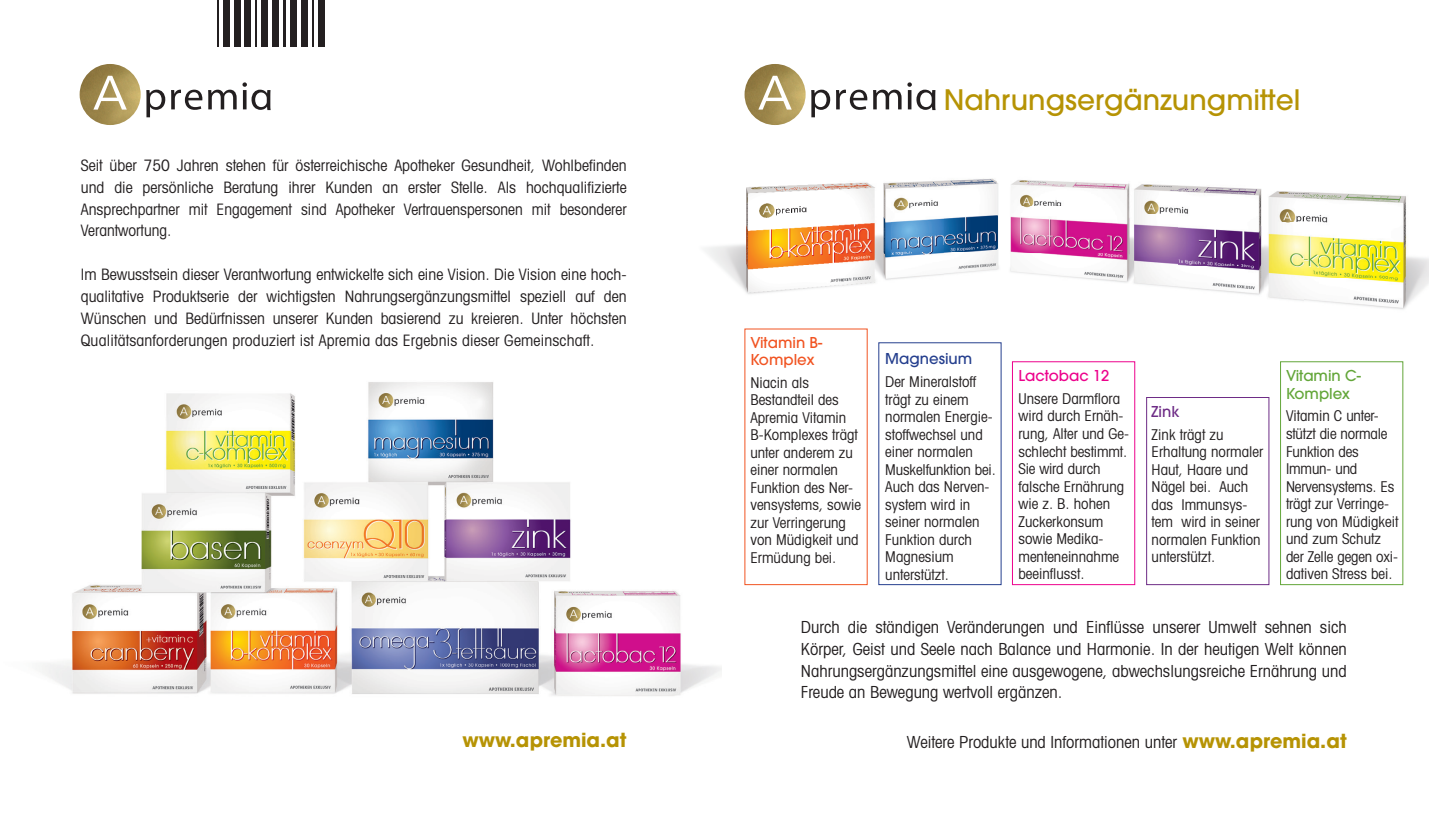
<style>
.page{position:relative;width:1429px;height:819px;background:#fff}
.page>*{position:absolute;margin:0;border:0;box-sizing:border-box;transform-origin:0 0}
.t1{font:500 28px "Avant Garde";color:#b69304}
.t2{font:700 19.25px "Avant Garde";color:#b69304}
.t3{font:condensed 16.62px/21.9px "Avant Garde";color:#231f20;text-align:justify}
.t4{font:condensed 15.75px/21.9px "Avant Garde";letter-spacing:.005em;color:#231f20;text-align:justify}
.t5{font:condensed 14.88px/17.5px "Avant Garde";color:#231f20}
.t6{font:500 14.88px/17.5px "Avant Garde";color:#f15422}
.t7{font:500 14.88px/17.5px "Avant Garde";color:#63a639}
.t8{font:500 14.88px "Avant Garde";color:#ed028c}
.t9{font:500 14.88px "Avant Garde";color:#253f8e}
.t10{font:500 14.88px "Avant Garde";color:#6e2c86}
.s1{font-weight:700;font-stretch:normal;font-size:19.25px;color:#b69304}
</style>
<div class="page">
<img style="left:40px;top:382px;width:682px;height:314px">
<svg style="left:146px;top:90px;width:19px;height:27px"></svg>
<svg style="left:171px;top:90px;width:31px;height:20px"></svg>
<svg style="left:208px;top:82px;width:63px;height:28px"></svg>
<img style="left:80px;top:64px;width:61px;height:61px;border-radius:31px">
<svg style="left:93px;top:76px;width:34px;height:34px"></svg>
<img style="left:884px;top:178px;width:244px;height:29px">
<img style="left:1003px;top:206px;width:125px;height:47px">
<img style="left:1010px;top:253px;width:118px;height:30px">
<img style="left:884px;top:207px;width:114px;height:73px">
<img style="left:998px;top:178px;width:5px;height:91px">
<div style="left:1012px;top:361px;width:123px;height:224px;border:1px solid #ed028c"></div>
<svg style="left:811px;top:90px;width:19px;height:27px"></svg>
<svg style="left:836px;top:90px;width:31px;height:20px"></svg>
<svg style="left:873px;top:90px;width:28px;height:19px"></svg>
<svg style="left:907px;top:82px;width:28px;height:28px"></svg>
<img style="left:744px;top:64px;width:61px;height:61px;border-radius:31px">
<svg style="left:758px;top:76px;width:34px;height:34px"></svg>
<div style="left:1280px;top:361px;width:123px;height:224px;border:1px solid #63a639"></div>
<div style="left:1146px;top:397px;width:123px;height:188px;border:1px solid #6e2c86"></div>
<img style="left:1177px;top:185px;width:85px;height:34px">
<img style="left:1177px;top:219px;width:88px;height:47px">
<img style="left:1177px;top:266px;width:88px;height:29px">
<img style="left:1128px;top:183px;width:49px;height:105px">
<img style="left:1303px;top:192px;width:126px;height:87px">
<img style="left:1303px;top:279px;width:126px;height:31px">
<img style="left:1265px;top:191px;width:38px;height:110px">
<img style="left:705px;top:183px;width:134px;height:111px">
<img style="left:705px;top:286px;width:17px;height:8px">
<img style="left:839px;top:182px;width:45px;height:104px">
<div style="left:318px;top:0;width:6px;height:47px;background:#231f20"></div>
<hr style="left:312px;top:0;width:2px;height:47px;background:#231f20">
<div style="left:301px;top:0;width:6px;height:47px;background:#231f20"></div>
<div style="left:290px;top:0;width:6px;height:47px;background:#231f20"></div>
<hr style="left:283px;top:0;width:3px;height:47px;background:#231f20">
<div style="left:272px;top:0;width:7px;height:47px;background:#231f20"></div>
<div style="left:262px;top:0;width:6px;height:47px;background:#231f20"></div>
<hr style="left:256px;top:0;width:1px;height:47px;background:#231f20">
<div style="left:245px;top:0;width:6px;height:47px;background:#231f20"></div>
<div style="left:234px;top:0;width:6px;height:47px;background:#231f20"></div>
<div style="left:223px;top:0;width:6px;height:47px;background:#231f20"></div>
<hr style="left:217px;top:0;width:1px;height:47px;background:#231f20">
<p class="t4" style="left:81px;top:154px;width:547px">Seit über 750 Jahren stehen für österreichische Apotheker Gesundheit, Wohlbefinden und die persönliche Beratung ihrer Kunden an erster Stelle. Als hochqualifizierte Ansprechpartner mit Engagement sind Apotheker Vertrauenspersonen mit besonderer Verantwortung.</p>
<p class="t4" style="left:81px;top:263px;width:547px">lm Bewusstsein dieser Verantwortung entwickelte sich eine Vision. Die Vision eine hoch&shy;qualitative Produktserie der wichtigsten Nahrungsergänzungsmittel speziell auf den Wünschen und Bedürfnissen unserer Kunden basierend zu kreieren. Unter höchsten Qualitätsanforderungen produziert ist Apremia das Ergebnis dieser Gemeinschaft.</p>
<p class="t2" style="left:462px;top:727px;width:166px">www.apremia.at</p>
<h1 class="t1" style="left:944px;top:83px;width:358px">Nahrungsergänzungmittel</h1>
<p class="t6" style="left:750px;top:333px;width:73px">Vitamin B-<br>Komplex</p>
<p class="t5" style="left:750px;top:373px;width:112px">Niacin als<br>Bestandteil des<br>Apremia Vitamin<br>B-Komplexes trägt unter anderem zu einer normalen<br>Funktion des Ner&shy;vensystems, sowie zur Verringerung von Müdigkeit und<br>Ermüdung bei.</p>
<p class="t9" style="left:885px;top:349px;width:88px">Magnesium</p>
<p class="t5" style="left:885px;top:372px;width:112px">Der Mineralstoff trägt zu einem normalen Energie&shy;stoffwechsel und einer normalen<br>Muskelfunktion bei.<br>Auch das Nerven&shy;system wird in seiner normalen<br>Funktion durch<br>Magnesium unterstützt.</p>
<p class="t8" style="left:1018px;top:366px;width:92px">Lactobac 12</p>
<p class="t5" style="left:1018px;top:389px;width:112px">Unsere Darmflora wird durch Ernäh&shy;rung, Alter und Ge&shy;schlecht bestimmt.<br>Sie wird durch falsche Ernährung wie z. B. hohen<br>Zuckerkonsum sowie Medika&shy;menteneinnahme beeinflusst.</p>
<p class="t10" style="left:1151px;top:402px;width:29px">Zink</p>
<p class="t5" style="left:1151px;top:425px;width:113px">Zink trägt zu<br>Erhaltung normaler<br>Haut, Haare und<br>Nägel bei. Auch das Immunsys&shy;tem wird in seiner normalen Funktion unterstützt.</p>
<p class="t7" style="left:1286px;top:367px;width:76px">Vitamin C-<br>Komplex</p>
<p class="t5" style="left:1286px;top:407px;width:114px">Vitamin C unter&shy;stützt die normale<br>Funktion des<br>Immun- und<br>Nervensystems. Es trägt zur Verringe&shy;rung von Müdigkeit und zum Schutz der Zelle gegen oxi&shy;dativen Stress bei.</p>
<p class="t3" style="left:801px;top:615px;width:547px">Durch die ständigen Veränderungen und Einflüsse unserer Umwelt sehnen sich Körper, Geist und Seele nach Balance und Harmonie. In der heutigen Welt können Nahrungsergänzungsmittel eine ausgewogene, abwechslungsreiche Ernährung und Freude an Bewegung wertvoll ergänzen.</p>
<p class="t3" style="left:907px;top:730px;width:441px">Weitere Produkte und Informationen unter <span class="s1">www.apremia.at</span></p>
</div>
